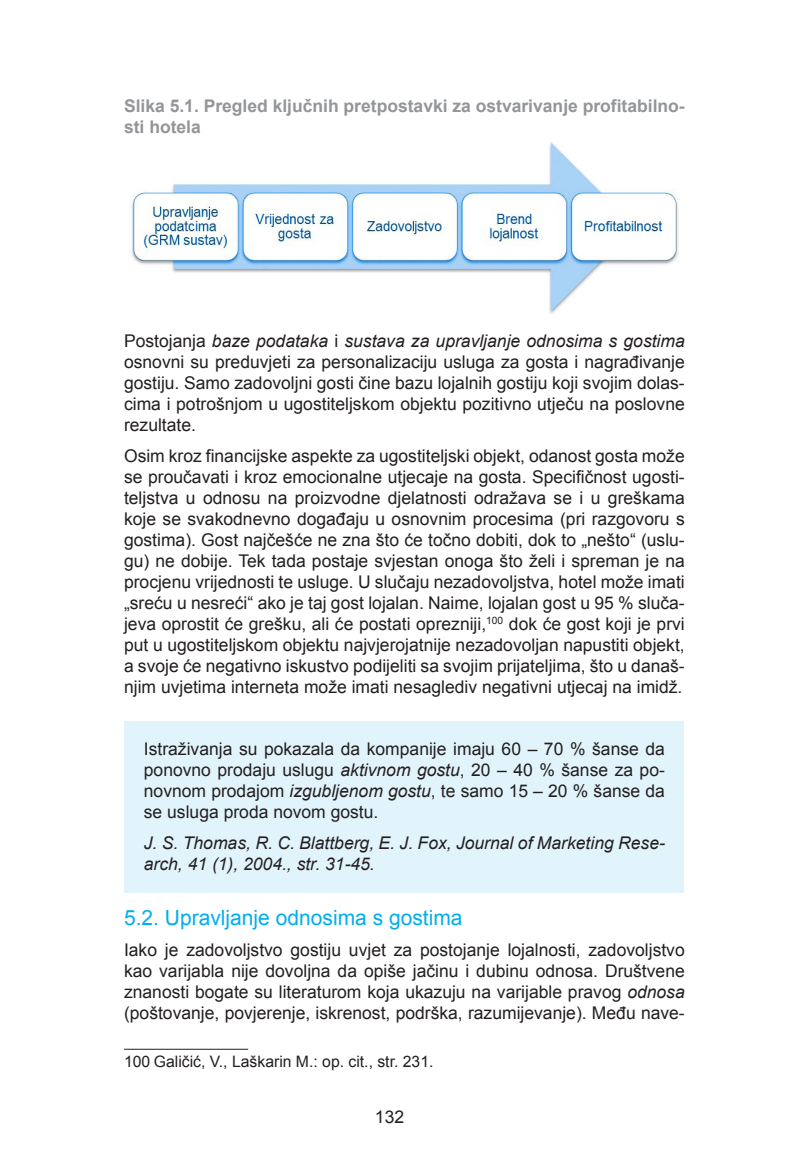
<style>
.page{position:relative;width:794px;height:1166px;background:#fff}
.page>*{position:absolute;margin:0;border:0;box-sizing:border-box;transform-origin:0 0}
.t1{font:21px "Arial";color:#00aeef}
.t2{font:17.5px/21px "Arial";color:#231f20;text-align:justify}
.t3{font:italic 17.5px/21px "Arial";color:#231f20}
.t4{font:700 17.5px/21px "Arial";color:#939598}
.t5{font:15.75px "Arial";color:#231f20}
.s1{font-style:italic}
</style>
<div class="page">
<div style="left:125px;top:721px;width:559px;height:172px;background:#e1f4fc"></div>
<img style="left:131px;top:142px;width:548px;height:172px">
<hr style="left:124px;top:1049px;width:124px;height:1px;background:#231f20">
<p class="t4" style="left:124px;top:96px;width:562px">Slika 5.1. Pregled ključnih pretpostavki za ostvarivanje profitabilno&shy;sti hotela</p>
<p class="t2" style="left:124px;top:330px;width:562px">Postojanja <span class="s1">baze podataka</span> i <span class="s1">sustava za upravljanje odnosima s gostima </span>osnovni su preduvjeti za personalizaciju usluga za gosta i nagrađivanje gostiju. Samo zadovoljni gosti čine bazu lojalnih gostiju koji svojim dolas&shy;cima i potrošnjom u ugostiteljskom objektu pozitivno utječu na poslovne rezultate.</p>
<p class="t2" style="left:124px;top:445px;width:562px">Osim kroz financijske aspekte za ugostiteljski objekt, odanost gosta može se proučavati i kroz emocionalne utjecaje na gosta. Specifičnost ugosti&shy;teljstva u odnosu na proizvodne djelatnosti odražava se i u greškama koje se svakodnevno događaju u osnovnim procesima (pri razgovoru s gostima). Gost najčešće ne zna što će točno dobiti, dok to „nešto“ (uslu&shy;gu) ne dobije. Tek tada postaje svjestan onoga što želi i spreman je na procjenu vrijednosti te usluge. U slučaju nezadovoljstva, hotel može imati „sreću u nesreći“ ako je taj gost lojalan. Naime, lojalan gost u 95 % sluča&shy;jeva oprostit će grešku, ali će postati oprezniji,<sup>100</sup> dok će gost koji je prvi put u ugostiteljskom objektu najvjerojatnije nezadovoljan napustiti objekt, a svoje će negativno iskustvo podijeliti sa svojim prijateljima, što u današ&shy;njim uvjetima interneta može imati nesaglediv negativni utjecaj na imidž.</p>
<p class="t2" style="left:144px;top:738px;width:522px">Istraživanja su pokazala da kompanije imaju 60 – 70 % šanse da ponovno prodaju uslugu <span class="s1">aktivnom gostu</span>, 20 – 40 % šanse za po&shy;novnom prodajom <span class="s1">izgubljenom gostu</span>, te samo 15 – 20 % šanse da se usluga proda novom gostu.</p>
<p class="t3" style="left:144px;top:832px;width:522px">J. S. Thomas, R. C. Blattberg, E. J. Fox, Journal of Marketing Rese&shy;arch, 41 (1), 2004., str. 31-45.</p>
<p class="t1" style="left:124px;top:903px;width:340px">5.2. Upravljanje odnosima s gostima</p>
<p class="t2" style="left:124px;top:939px;width:562px">Iako je zadovoljstvo gostiju uvjet za postojanje lojalnosti, zadovoljstvo kao varijabla nije dovoljna da opiše jačinu i dubinu odnosa. Društvene znanosti bogate su literaturom koja ukazuju na varijable pravog <span class="s1">odnosa </span>(poštovanje, povjerenje, iskrenost, podrška, razumijevanje). Među nave-</p>
<p class="t5" style="left:124px;top:1050px;width:311px">100 Galičić, V., Laškarin M.: op. cit., str. 231.</p>
<p class="t2" style="left:375px;top:1106px;width:31px">132</p>
</div>
